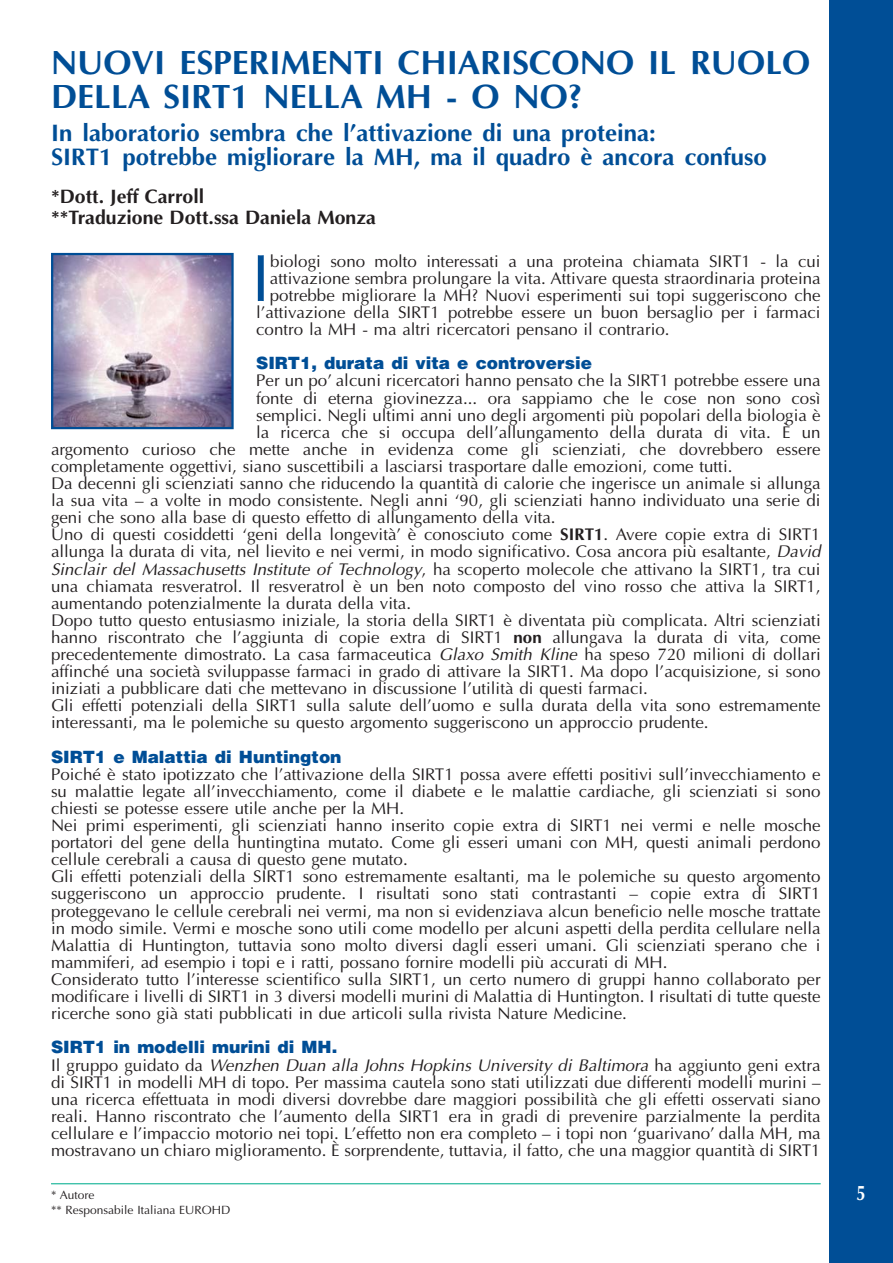
<style>
.page{position:relative;width:893px;height:1263px;background:#fff}
.page>*{position:absolute;margin:0;border:0;box-sizing:border-box;transform-origin:0 0}
.t1{font:67.2px "Optima";color:#004e96}
.t2{font:700 33.75px/34.2px "Optima";color:#004e96}
.t3{font:700 24px/24px "Optima";color:#004e96}
.t4{font:700 21px "Optima";color:#fff;scale:.8 1}
.t5{font:700 19.5px/21px "Optima";color:#231f20}
.t6{font:16.95px/17.1px "Optima";color:#231f20}
.t7{font:italic 16.95px "Optima";color:#231f20}
.t8{font:900 16.95px "Helvetica";color:#004e96}
.t9{font:12px/15px "Optima";color:#231f20}
.s1{font-weight:700}
.s2{font-style:italic}
.s3{font-style:normal}
</style>
<div class="page">
<div style="left:829px;top:0;width:64px;height:1263px;background:#004e96"></div>
<hr style="left:51px;top:1183px;width:770px;height:1px;background:#00ad8e">
<img style="left:54px;top:256px;width:177px;height:170px">
<div style="left:51px;top:253px;width:183px;height:176px;border:2px solid #004e96"></div>
<h2 class="t2" style="left:51px;top:49px;width:761px">NUOVI ESPERIMENTI CHIARISCONO IL RUOLO<br>DELLA SIRT1 NELLA MH - O NO?</h2>
<h3 class="t3" style="left:51px;top:123px;width:717px">In laboratorio sembra che l’attivazione di una proteina:<br>SIRT1 potrebbe migliorare la MH, ma il quadro è ancora confuso</h3>
<p class="t5" style="left:51px;top:188px;width:326px">*Dott. Jeff Carroll<br>**Traduzione Dott.ssa Daniela Monza</p>
<h1 class="t1" style="left:251px;top:250px;width:20px">I</h1>
<p class="t6" style="left:270px;top:254px;width:552px">biologi sono molto interessati a una proteina chiamata SIRT1 - la cui</p>
<p class="t6" style="left:270px;top:271px;width:552px">attivazione sembra prolungare la vita. Attivare questa straordinaria proteina</p>
<p class="t6" style="left:270px;top:288px;width:552px">potrebbe migliorare la MH? Nuovi esperimenti sui topi suggeriscono che</p>
<p class="t6" style="left:256px;top:305px;width:566px">l’attivazione della SIRT1 potrebbe essere un buon bersaglio per i farmaci</p>
<p class="t6" style="left:256px;top:322px;width:415px">contro la MH - ma altri ricercatori pensano il contrario.</p>
<p class="t8" style="left:256px;top:357px;width:337px">SIRT1, durata di vita e controversie</p>
<p class="t6" style="left:256px;top:374px;width:566px">Per un po’ alcuni ricercatori hanno pensato che la SIRT1 potrebbe essere una</p>
<p class="t6" style="left:256px;top:391px;width:566px">fonte di eterna giovinezza... ora sappiamo che le cose non sono così</p>
<p class="t6" style="left:256px;top:408px;width:566px">semplici. Negli ultimi anni uno degli argomenti più popolari della biologia è</p>
<p class="t6" style="left:256px;top:425px;width:566px">la ricerca che si occupa dell’allungamento della durata di vita. È un</p>
<p class="t6" style="left:51px;top:442px;width:771px">argomento curioso che mette anche in evidenza come gli scienziati, che dovrebbero essere</p>
<p class="t6" style="left:51px;top:459px;width:683px">completamente oggettivi, siano suscettibili a lasciarsi trasportare dalle emozioni, come tutti.</p>
<p class="t6" style="left:51px;top:476px;width:771px">Da decenni gli scienziati sanno che riducendo la quantità di calorie che ingerisce un animale si allunga</p>
<p class="t6" style="left:51px;top:493px;width:771px">la sua vita – a volte in modo consistente. Negli anni ‘90, gli scienziati hanno individuato una serie di</p>
<p class="t6" style="left:51px;top:511px;width:506px">geni che sono alla base di questo effetto di allungamento della vita.</p>
<p class="t6" style="left:51px;top:528px;width:771px">Uno di questi cosiddetti ‘geni della longevità’ è conosciuto come <span class="s1">SIRT1</span>. Avere copie extra di SIRT1</p>
<p class="t6" style="left:51px;top:545px;width:774px">allunga la durata di vita, nel lievito e nei vermi, in modo significativo. Cosa ancora più esaltante, <span class="s2">David</span></p>
<p class="t7" style="left:51px;top:562px;width:771px">Sinclair del Massachusetts Institute of Technology<span class="s3">, h a s c o p e rto m o l e c o l e c h e att i v a n o l a S I RT 1 , t ra c u i</span></p>
<p class="t6" style="left:51px;top:579px;width:771px">una chiamata resveratrol. Il resveratrol è un ben noto composto del vino rosso che attiva la SIRT1,</p>
<p class="t6" style="left:51px;top:596px;width:362px">aumentando potenzialmente la durata della vita.</p>
<p class="t6" style="left:51px;top:613px;width:771px">Dopo tutto questo entusiasmo iniziale, la storia della SIRT1 è diventata più complicata. Altri scienziati</p>
<p class="t6" style="left:51px;top:630px;width:771px">hanno riscontrato che l’aggiunta di copie extra di SIRT1 <span class="s1">non</span> allungava la durata di vita, come</p>
<p class="t6" style="left:51px;top:647px;width:771px">precedentemente dimostrato. La casa farmaceutica <span class="s2">Glaxo Smith Kline</span> ha speso 720 milioni di dollari</p>
<p class="t6" style="left:51px;top:664px;width:771px">affinché una società sviluppasse farmaci in grado di attivare la SIRT1. Ma dopo l’acquisizione, si sono</p>
<p class="t6" style="left:51px;top:682px;width:598px">iniziati a pubblicare dati che mettevano in discussione l’utilità di questi farmaci.</p>
<p class="t6" style="left:51px;top:699px;width:771px">Gli effetti potenziali della SIRT1 sulla salute dell’uomo e sulla durata della vita sono estremamente</p>
<p class="t6" style="left:51px;top:716px;width:659px">interessanti, ma le polemiche su questo argomento suggeriscono un approccio prudente.</p>
<p class="t8" style="left:51px;top:750px;width:292px">SIRT1 e Malattia di Huntington</p>
<p class="t6" style="left:51px;top:767px;width:771px">Poiché è stato ipotizzato che l’attivazione della SIRT1 possa avere effetti positivi sull’invecchiamento e su malattie legate all’invecchiamento, come il diabete e le malattie cardiache, gli scienziati si sono chiesti se potesse essere utile anche per la MH.<br>Nei primi esperimenti, gli scienziati hanno inserito copie extra di SIRT1 nei vermi e nelle mosche portatori del gene della huntingtina mutato. Come gli esseri umani con MH, questi animali perdono cellule cerebrali a causa di questo gene mutato.<br>Gli effetti potenziali della SIRT1 sono estremamente esaltanti, ma le polemiche su questo argomento suggeriscono un approccio prudente. I risultati sono stati contrastanti – copie extra di SIRT1 proteggevano le cellule cerebrali nei vermi, ma non si evidenziava alcun beneficio nelle mosche trattate in modo simile. Vermi e mosche sono utili come modello per alcuni aspetti della perdita cellulare nella Malattia di Huntington, tuttavia sono molto diversi dagli esseri umani. Gli scienziati sperano che i mammiferi, ad esempio i topi e i ratti, possano fornire modelli più accurati di MH.<br>Considerato tutto l’interesse scientifico sulla SIRT1, un certo numero di gruppi hanno collaborato per modificare i livelli di SIRT1 in 3 diversi modelli murini di Malattia di Huntington. I risultati di tutte queste ricerche sono già stati pubblicati in due articoli sulla rivista Nature Medicine.</p>
<p class="t8" style="left:51px;top:1041px;width:288px">SIRT1 in modelli murini di MH.</p>
<p class="t6" style="left:51px;top:1058px;width:771px;text-align:justify">I l g r u p p o g u i d ato d a <span class="s2">Wenzhen Duan alla Johns Hopkins University di Baltimora</span> h a a g g i u n to ge n i ext ra di SIRT1 in modelli MH di topo. Per massima cautela sono stati utilizzati due differenti modelli murini – una ricerca effettuata in modi diversi dovrebbe dare maggiori possibilità che gli effetti osservati siano reali. Hanno riscontrato che l’aumento della SIRT1 era in gradi di prevenire parzialmente la perdita cellulare e l’impaccio motorio nei topi. L’effetto non era completo – i topi non ‘guarivano’ dalla MH, ma mostravano un chiaro miglioramento. È sorprendente, tuttavia, il fatto, che una maggior quantità di SIRT1</p>
<p class="t9" style="left:51px;top:1189px;width:181px">* Autore<br>** Responsabile Italiana EUROHD</p>
<p class="t4" style="left:856px;top:1184px;width:13px">5</p>
</div>
